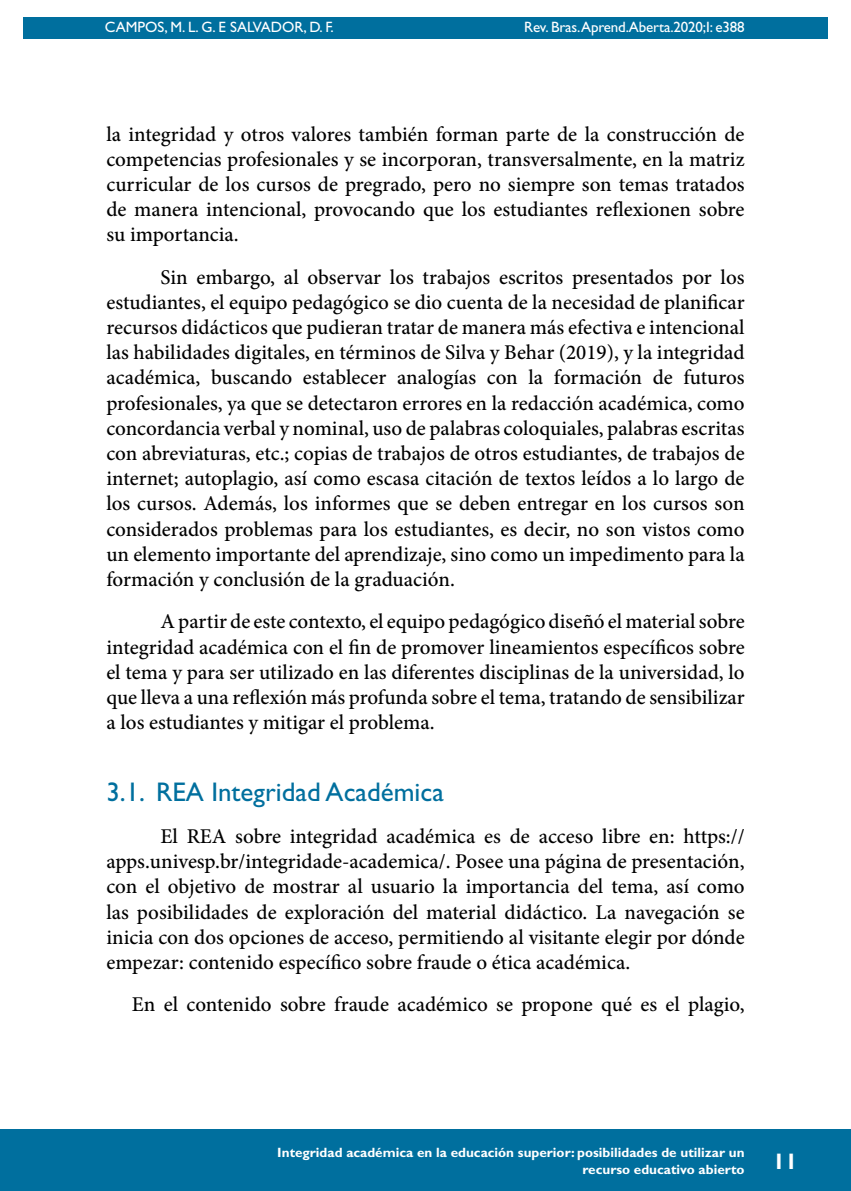
<style>
.page{position:relative;width:851px;height:1191px;background:#fff}
.page>*{position:absolute;margin:0;border:0;box-sizing:border-box;transform-origin:0 0}
.t1{font:27px "Gill Sans Std";color:#006f9e}
.t2{font:700 22.5px "Gill Sans Std";color:#fff}
.t3{font:500 21px/25.2px "Minion Pro";color:#000;text-align:justify}
.t4{font:15px "Gill Sans Std";letter-spacing:-.01em;color:#fff}
.t5{font:700 13.5px/16.2px "Gill Sans Std";color:#fff;text-align:right}
</style>
<div class="page">
<hr style="left:104px;top:0;width:1px;height:467px;background:#006f9e">
<div style="left:23px;top:17px;width:804px;height:21px;background:#006f9e"></div>
<div style="left:0;top:1129px;width:850px;height:62px;background:#006f9e"></div>
<p class="t4" style="left:105px;top:18px;width:230px">CAMPOS, M. L. G. E SALVADOR, D. F.</p>
<p class="t4" style="left:524px;top:18px;width:222px">Rev. Bras.Aprend.Aberta.2020;I: e388</p>
<p class="t3" style="left:106px;top:121px;width:639px">la integridad y otros valores también forman parte de la construcción de competencias profesionales y se incorporan, transversalmente, en la matriz curricular de los cursos de pregrado, pero no siempre son temas tratados de manera intencional, provocando que los estudiantes reflexionen sobre su importancia.</p>
<p class="t3" style="left:106px;top:264px;width:639px;text-indent:54px">Sin embargo, al observar los trabajos escritos presentados por los estudiantes, el equipo pedagógico se dio cuenta de la necesidad de planificar recursos didácticos que pudieran tratar de manera más efectiva e intencional las habilidades digitales, en términos de Silva y Behar (2019), y la integridad académica, buscando establecer analogías con la formación de futuros profesionales, ya que se detectaron errores en la redacción académica, como concordancia verbal y nominal, uso de palabras coloquiales, palabras escritas con abreviaturas, etc.; copias de trabajos de otros estudiantes, de trabajos de internet; autoplagio, así como escasa citación de textos leídos a lo largo de los cursos. Además, los informes que se deben entregar en los cursos son considerados problemas para los estudiantes, es decir, no son vistos como un elemento importante del aprendizaje, sino como un impedimento para la formación y conclusión de la graduación.</p>
<p class="t3" style="left:106px;top:609px;width:639px;text-indent:54px">A partir de este contexto, el equipo pedagógico diseñó el material sobre integridad académica con el fin de promover lineamientos específicos sobre el tema y para ser utilizado en las diferentes disciplinas de la universidad, lo que lleva a una reflexión más profunda sobre el tema, tratando de sensibilizar a los estudiantes y mitigar el problema.</p>
<p class="t1" style="left:106px;top:776px;width:339px">3.1. REA Integridad Académica</p>
<p class="t3" style="left:106px;top:823px;width:639px;text-indent:54px">El REA sobre integridad académica es de acceso libre en: https:// apps.univesp.br/integridade-academica/. Posee una página de presentación, con el objetivo de mostrar al usuario la importancia del tema, así como las posibilidades de exploración del material didáctico. La navegación se inicia con dos opciones de acceso, permitiendo al visitante elegir por dónde empezar: contenido específico sobre fraude o ética académica.</p>
<p class="t3" style="left:132px;top:992px;width:614px">En el contenido sobre fraude académico se propone qué es el plagio,</p>
<p class="t5" style="left:277px;top:1144px;width:468px">Integridad académica en la educación superior: posibilidades de utilizar un recurso educativo abierto</p>
<p class="t2" style="left:772px;top:1148px;width:26px">11</p>
</div>
